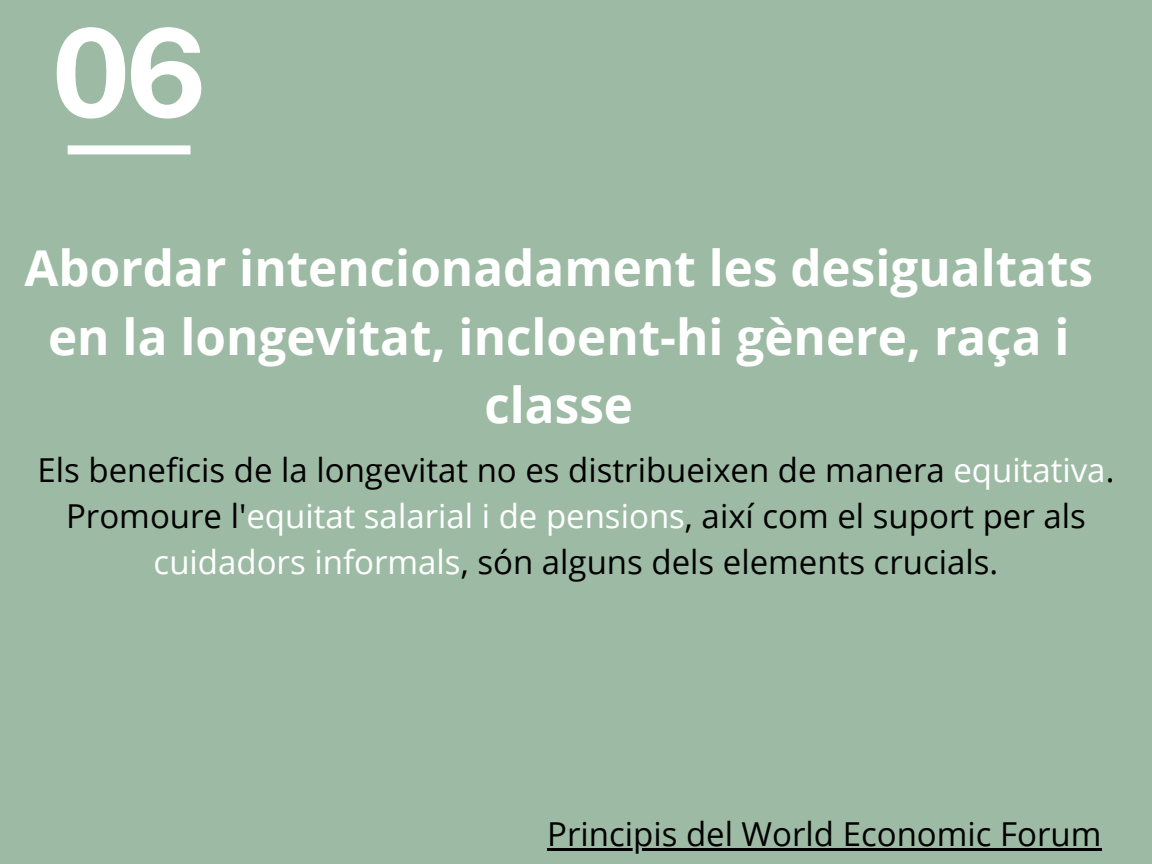
<style>
.page{position:relative;width:1152px;height:864px;background:#9dbba4}
.page>*{position:absolute;margin:0;border:0;box-sizing:border-box;transform-origin:0 0}
.t1{font:700 122.85px "Public Sans";color:#fff}
.t2{font:700 49.35px/68.7px "Open Sans";color:#fff;text-align:center}
.t3{font:33px/46.2px "Open Sans";color:#000;text-align:center}
.s1{color:#fff}
</style>
<div class="page">
<div style="left:68px;top:145px;width:123px;height:9px;background:#fff"></div>
<hr style="left:547px;top:848px;width:555px;height:3px;background:#000">
<h1 class="t1" style="left:51px;top:0;width:157px">06</h1>
<p class="t2" style="left:25px;top:233px;width:1070px">Abordar intencionadament les desigualtats en la longevitat, incloent-hi gènere, raça i classe</p>
<p class="t3" style="left:38px;top:446px;width:1078px">Els beneficis de la longevitat no es distribueixen de manera <span class="s1">equitativa</span>.<br>Promoure l'<span class="s1">equitat salarial i de pensions</span>, així com el suport per als <span class="s1">cuidadors informals</span>, són alguns dels elements crucials.</p>
<p class="t3" style="left:547px;top:810px;width:556px">Principis del World Economic Forum</p>
</div>
